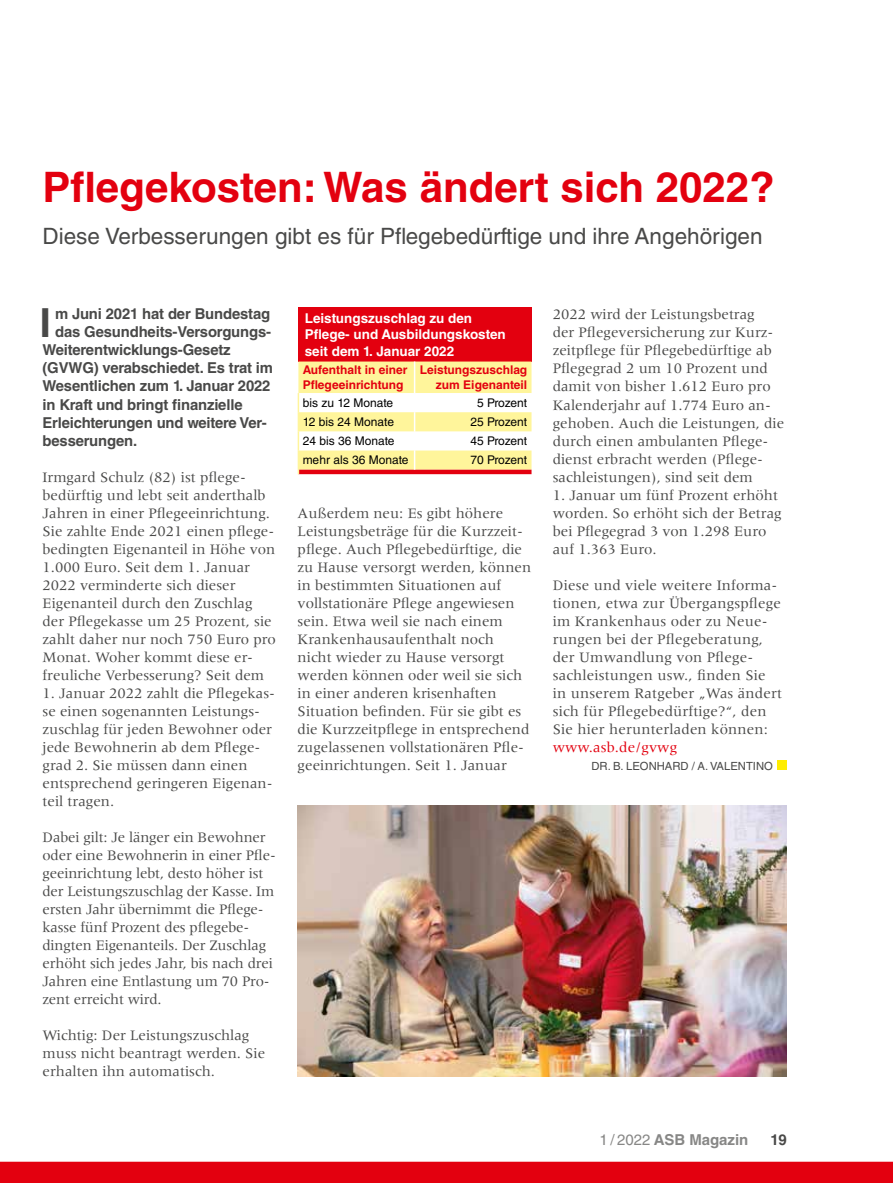
<style>
.page{position:relative;width:893px;height:1183px;background:#fff}
.page>*{position:absolute;margin:0;border:0;box-sizing:border-box;transform-origin:0 0}
.t1{font:700 42px "Helvetica LT Std";color:#e3000f}
.t2{font:700 40.05px "Helvetica LT Std";color:#494948}
.t3{font:22.5px "Helvetica LT Std";color:#494948}
.t4{font:15px/18px "Meridien LT Std";color:#494948}
.t5{font:700 15px "Helvetica LT Std";letter-spacing:-.01em;color:#494948}
.t6{font:700 15px "Helvetica LT Std";color:#878786}
.t7{font:15px "Meridien LT Std";letter-spacing:.01em;color:#e3000f}
.t8{font:700 13.5px/16.2px "Helvetica LT Std";color:#fff}
.t9{font:12px "Helvetica LT Std";color:#000}
.t10{font:700 12px/14.4px "Helvetica LT Std";color:#e3000f}
.t11{font:11.25px "Helvetica LT Std";color:#494948}
.s1{font-weight:400}
</style>
<div class="page">
<div style="left:298px;top:307px;width:233px;height:54px;background:#e3000f"></div>
<svg style="left:298px;top:361px;width:233px;height:113px"></svg>
<div style="left:777px;top:760px;width:10px;height:9px;background:#ffed00"></div>
<img style="left:298px;top:805px;width:489px;height:270px">
<div style="left:0;top:1161px;width:893px;height:21px;background:#e3000f"></div>
<h1 class="t1" style="left:43px;top:161px;width:734px">Pflegekosten: Was ändert sich 2022?</h1>
<h3 class="t3" style="left:43px;top:223px;width:721px">Diese Verbesserungen gibt es für Pflegebedürftige und ihre Angehörigen</h3>
<h2 class="t2" style="left:40px;top:299px;width:13px">I</h2>
<p class="t5" style="left:55px;top:305px;width:216px">m Juni 2021 hat der Bundestag</p>
<p class="t5" style="left:55px;top:323px;width:217px">das Gesundheits-Versorgungs-</p>
<p class="t5" style="left:43px;top:341px;width:190px">Weiterentwicklungs-Gesetz</p>
<p class="t5" style="left:43px;top:359px;width:232px">(GVWG) verabschiedet. Es trat im</p>
<p class="t5" style="left:43px;top:377px;width:230px">Wesentlichen zum 1. Januar 2022</p>
<p class="t5" style="left:43px;top:395px;width:202px">in Kraft und bringt finanzielle</p>
<p class="t5" style="left:43px;top:413px;width:226px">Erleichterungen und weitere Ver-</p>
<p class="t5" style="left:43px;top:431px;width:96px">besserungen.</p>
<p class="t4" style="left:43px;top:467px;width:235px">Irmgard Schulz (82) ist pflege&shy;bedürftig und lebt seit anderthalb<br>Jahren in einer Pflegeeinrichtung.<br>Sie zahlte Ende 2021 einen pflege&shy;bedingten Eigenanteil in Höhe von<br>1.000 Euro. Seit dem 1. Januar<br>2022 verminderte sich dieser<br>Eigenanteil durch den Zuschlag der Pflegekasse um 25 Prozent, sie zahlt daher nur noch 750 Euro pro<br>Monat. Woher kommt diese er&shy;freuliche Verbesserung? Seit dem</p>
<p class="t4" style="left:43px;top:683px;width:234px">1. Januar 2022 zahlt die Pflegekas&shy;se einen sogenannten Leistungs&shy;zuschlag für jeden Bewohner oder jede Bewohnerin ab dem Pflege&shy;grad 2. Sie müssen dann einen entsprechend geringeren Eigenan&shy;teil tragen.</p>
<p class="t4" style="left:43px;top:827px;width:235px">Dabei gilt: Je länger ein Bewohner oder eine Bewohnerin in einer Pfle&shy;geeinrichtung lebt, desto höher ist der Leistungszuschlag der Kasse. Im ersten Jahr übernimmt die Pflege&shy;kasse fünf Prozent des pflegebe&shy;dingten Eigenanteils. Der Zuschlag erhöht sich jedes Jahr, bis nach drei Jahren eine Entlastung um 70 Pro&shy;zent erreicht wird.</p>
<p class="t4" style="left:43px;top:1025px;width:224px">Wichtig: Der Leistungszuschlag muss nicht beantragt werden. Sie erhalten ihn automatisch.</p>
<p class="t8" style="left:305px;top:310px;width:203px">Leistungszuschlag zu den<br>Pflege- und Ausbildungskosten seit dem 1. Januar 2022</p>
<p class="t10" style="left:303px;top:363px;width:106px">Aufenthalt in einer<br>Pflegeeinrichtung</p>
<p class="t10" style="left:420px;top:363px;width:109px;text-align:right">Leistungszuschlag zum Eigenanteil</p>
<p class="t9" style="left:303px;top:395px;width:92px">bis zu 12 Monate</p>
<p class="t9" style="left:477px;top:395px;width:52px">5 Prozent</p>
<p class="t9" style="left:303px;top:415px;width:93px">12 bis 24 Monate</p>
<p class="t9" style="left:470px;top:415px;width:58px">25 Prozent</p>
<p class="t9" style="left:303px;top:434px;width:93px">24 bis 36 Monate</p>
<p class="t9" style="left:470px;top:434px;width:58px">45 Prozent</p>
<p class="t9" style="left:303px;top:453px;width:107px">mehr als 36 Monate</p>
<p class="t9" style="left:470px;top:453px;width:58px">70 Prozent</p>
<p class="t4" style="left:298px;top:503px;width:235px">Außerdem neu: Es gibt höhere Leistungsbeträge für die Kurzzeit&shy;pflege. Auch Pflegebedürftige, die zu Hause versorgt werden, können in bestimmten Situationen auf vollstationäre Pflege angewiesen sein. Etwa weil sie nach einem Krankenhausaufenthalt noch nicht wieder zu Hause versorgt werden können oder weil sie sich in einer anderen krisenhaften Situation befinden. Für sie gibt es die Kurzzeitpflege in entsprechend zugelassenen vollstationären Pfle&shy;geeinrichtungen. Seit 1. Januar</p>
<p class="t4" style="left:553px;top:305px;width:233px">2022 wird der Leistungsbetrag<br>der Pflegeversicherung zur Kurz&shy;zeitpflege für Pflegebedürftige ab<br>Pflegegrad 2 um 10 Prozent und damit von bisher 1.612 Euro pro<br>Kalenderjahr auf 1.774 Euro an&shy;gehoben. Auch die Leistungen, die durch einen ambulanten Pflege&shy;dienst erbracht werden (Pflege&shy;sachleistungen), sind seit dem</p>
<p class="t4" style="left:553px;top:485px;width:230px">1. Januar um fünf Prozent erhöht worden. So erhöht sich der Betrag bei Pflegegrad 3 von 1.298 Euro auf 1.363 Euro.</p>
<p class="t4" style="left:553px;top:575px;width:231px">Diese und viele weitere Informa&shy;tionen, etwa zur Übergangspflege im Krankenhaus oder zu Neue&shy;rungen bei der Pflegeberatung, der Umwandlung von Pflege&shy;sachleistungen usw., finden Sie in unserem Ratgeber „Was ändert sich für Pflegebedürftige?“, den<br>Sie hier herunterladen können:</p>
<p class="t7" style="left:553px;top:738px;width:126px">www.asb.de/gvwg</p>
<p class="t11" style="left:591px;top:759px;width:183px">DR. B. LEONHARD / A. VALENTINO</p>
<p class="t6" style="left:600px;top:1130px;width:150px"><span class="s1">1 / 2022</span> ASB Magazin</p>
<p class="t5" style="left:770px;top:1130px;width:18px">19</p>
</div>
